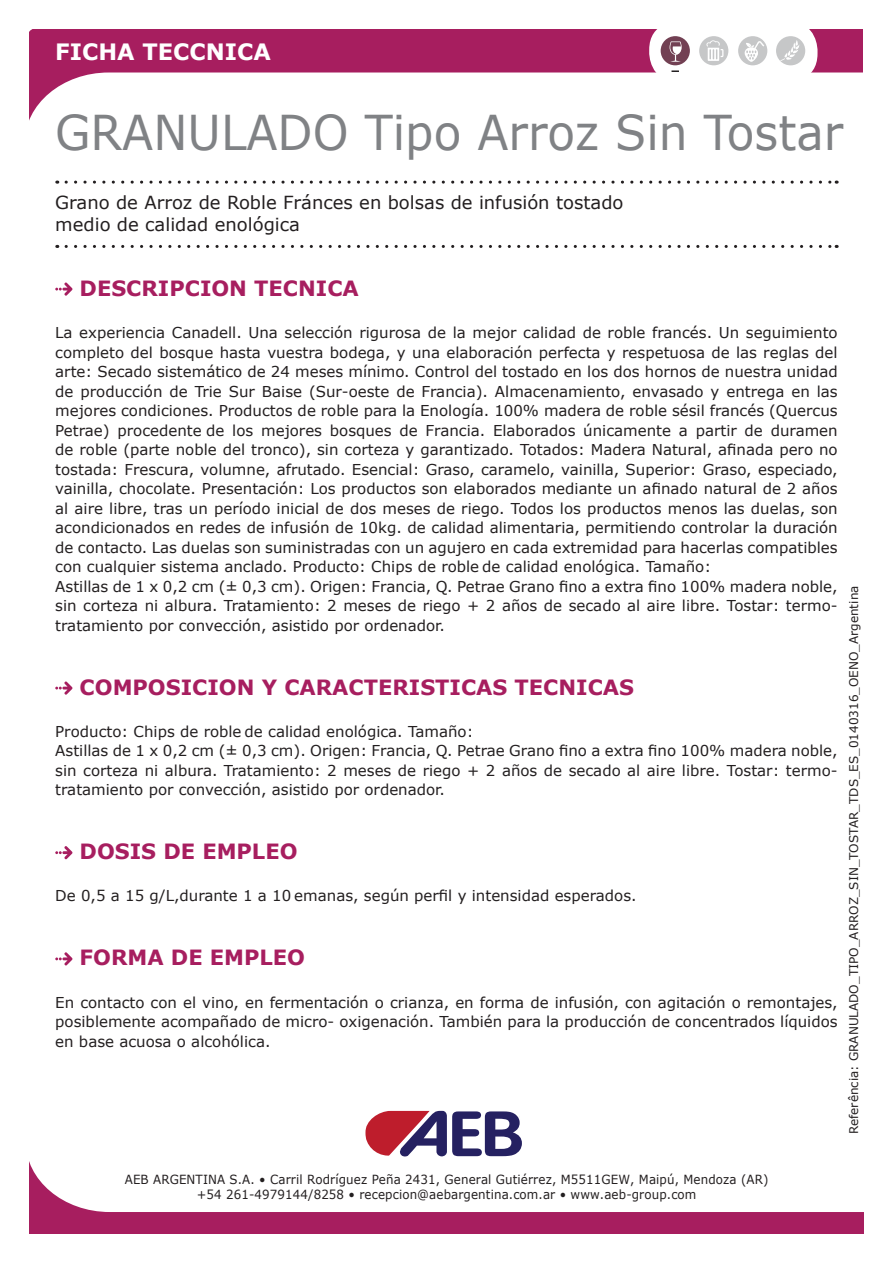
<style>
.page{position:relative;width:893px;height:1263px;background:#fff}
.page>*{position:absolute;margin:0;border:0;box-sizing:border-box;transform-origin:0 0}
.Famiglia{font:48px "Verdana";color:#808285;scale:.95 1}
.t1{font:700 22.5px "Verdana";color:#fff}
.titoletti_paragrafi{font:700 21px "Verdana";color:#a71e5f}
.Benefici_prodotto{font:18px/21.6px "Verdana";color:#231f20}
.testo_ok{font:15px/19.5px "Verdana";color:#231f20;text-align:justify}
.t2{font:12.6px/15.1px "Verdana";letter-spacing:.01em;color:#231f20;text-align:center;scale:.94 1}
.t3{font:12px "Verdana";color:#231f20}
</style>
<div class="page">
<svg style="left:30px;top:1164px;width:834px;height:69px"></svg>
<svg style="left:29px;top:30px;width:834px;height:91px"></svg>
<svg style="left:649px;top:21px;width:167px;height:61px"></svg>
<div style="left:650px;top:22px;width:167px;height:60px;background:#fff;border-radius:28px"></div>
<svg style="left:671px;top:70px;width:8px;height:2px"></svg>
<div style="left:776px;top:36px;width:29px;height:29px;background:#c6c7c8;border-radius:50%"></div>
<svg style="left:780px;top:40px;width:20px;height:21px"></svg>
<div style="left:738px;top:36px;width:29px;height:29px;background:#c6c7c8;border-radius:50%"></div>
<div style="left:661px;top:36px;width:29px;height:29px;background:#724053;border-radius:50%"></div>
<div style="left:699px;top:36px;width:29px;height:29px;background:#c6c7c8;border-radius:50%"></div>
<svg style="left:706px;top:40px;width:17px;height:21px"></svg>
<svg style="left:670px;top:41px;width:12px;height:21px"></svg>
<svg style="left:745px;top:41px;width:19px;height:21px"></svg>
<svg style="left:365px;top:1110px;width:157px;height:47px"></svg>
<svg style="left:66px;top:181px;width:771px;height:3px"></svg>
<svg style="left:66px;top:245px;width:771px;height:3px"></svg>
<svg style="left:55px;top:282px;width:17px;height:14px"></svg>
<svg style="left:55px;top:952px;width:17px;height:13px"></svg>
<svg style="left:55px;top:846px;width:17px;height:13px"></svg>
<svg style="left:55px;top:681px;width:17px;height:14px"></svg>
<h2 class="t1" style="left:55px;top:36px;width:217px">FICHA TECCNICA</h2>
<p class="Famiglia" style="left:55px;top:100px;width:831px">GRANULADO Tipo Arroz Sin Tostar</p>
<p class="Benefici_prodotto" style="left:55px;top:192px;width:570px">Grano de Arroz de Roble Fránces en bolsas de infusión tostado medio de calidad enológica</p>
<p class="titoletti_paragrafi" style="left:80px;top:273px;width:281px">DESCRIPCION TECNICA</p>
<p class="testo_ok" style="left:55px;top:323px;width:784px">La experiencia Canadell. Una selección rigurosa de la mejor calidad de roble francés. Un seguimiento completo del bosque hasta vuestra bodega, y una elaboración perfecta y respetuosa de las reglas del arte: Secado sistemático de 24 meses mínimo. Control del tostado en los dos hornos de nuestra unidad de producción de Trie Sur Baise (Sur-oeste de Francia). Almacenamiento, envasado y entrega en las mejores condiciones. Productos de roble para la Enología. 100% madera de roble sésil francés (Quercus Petrae) procedente de los mejores bosques de Francia. Elaborados únicamente a partir de duramen de roble (parte noble del tronco), sin corteza y garantizado. Totados: Madera Natural, afinada pero no tostada: Frescura, volumne, afrutado. Esencial: Graso, caramelo, vainilla, Superior: Graso, especiado, vainilla, chocolate. Presentación: Los productos son elaborados mediante un afinado natural de 2 años al aire libre, tras un período inicial de dos meses de riego. Todos los productos menos las duelas, son acondicionados en redes de infusión de 10kg. de calidad alimentaria, permitiendo controlar la duración de contacto. Las duelas son suministradas con un agujero en cada extremidad para hacerlas compatibles con cualquier sistema anclado. Producto: Chips de roble de calidad enológica. Tamaño:</p>
<p class="testo_ok" style="left:55px;top:576px;width:784px">Astillas de 1 x 0,2 cm (± 0,3 cm). Origen: Francia, Q. Petrae Grano fino a extra fino 100% madera noble, sin corteza ni albura. Tratamiento: 2 meses de riego + 2 años de secado al aire libre. Tostar: termo&shy;tratamiento por convección, asistido por ordenador.</p>
<p class="titoletti_paragrafi" style="left:80px;top:672px;width:556px">COMPOSICION Y CARACTERISTICAS TECNICAS</p>
<p class="testo_ok" style="left:55px;top:721px;width:420px">Producto: Chips de roble de calidad enológica. Tamaño:</p>
<p class="testo_ok" style="left:55px;top:741px;width:784px">Astillas de 1 x 0,2 cm (± 0,3 cm). Origen: Francia, Q. Petrae Grano fino a extra fino 100% madera noble, sin corteza ni albura. Tratamiento: 2 meses de riego + 2 años de secado al aire libre. Tostar: termo&shy;tratamiento por convección, asistido por ordenador.</p>
<p class="titoletti_paragrafi" style="left:80px;top:837px;width:219px">DOSIS DE EMPLEO</p>
<p class="testo_ok" style="left:55px;top:886px;width:583px">De 0,5 a 15 g/L,durante 1 a 10 emanas, según perfil y intensidad esperados.</p>
<p class="titoletti_paragrafi" style="left:80px;top:943px;width:227px">FORMA DE EMPLEO</p>
<p class="testo_ok" style="left:55px;top:992px;width:784px">En contacto con el vino, en fermentación o crianza, en forma de infusión, con agitación o remontajes, posiblemente acompañado de micro- oxigenación. También para la producción de concentrados líquidos en base acuosa o alcohólica.</p>
<p class="t3" style="left:845px;top:1061px;width:477px;rotate:-90deg">GRANULADO_TIPO_ARROZ_SIN_TOSTAR_TDS_ES_0140316_OENO_Argentina</p>
<p class="t3" style="left:845px;top:1134px;width:67px;rotate:-90deg">RReferência:</p>
<p class="t2" style="left:125px;top:1172px;width:686px">AEB ARGENTINA S.A. • Carril Rodríguez Peña 2431, General Gutiérrez, M5511GEW, Maipú, Mendoza (AR) +54 261-4979144/8258 • recepcion@aebargentina.com.ar • www.aeb-group.com</p>
</div>
